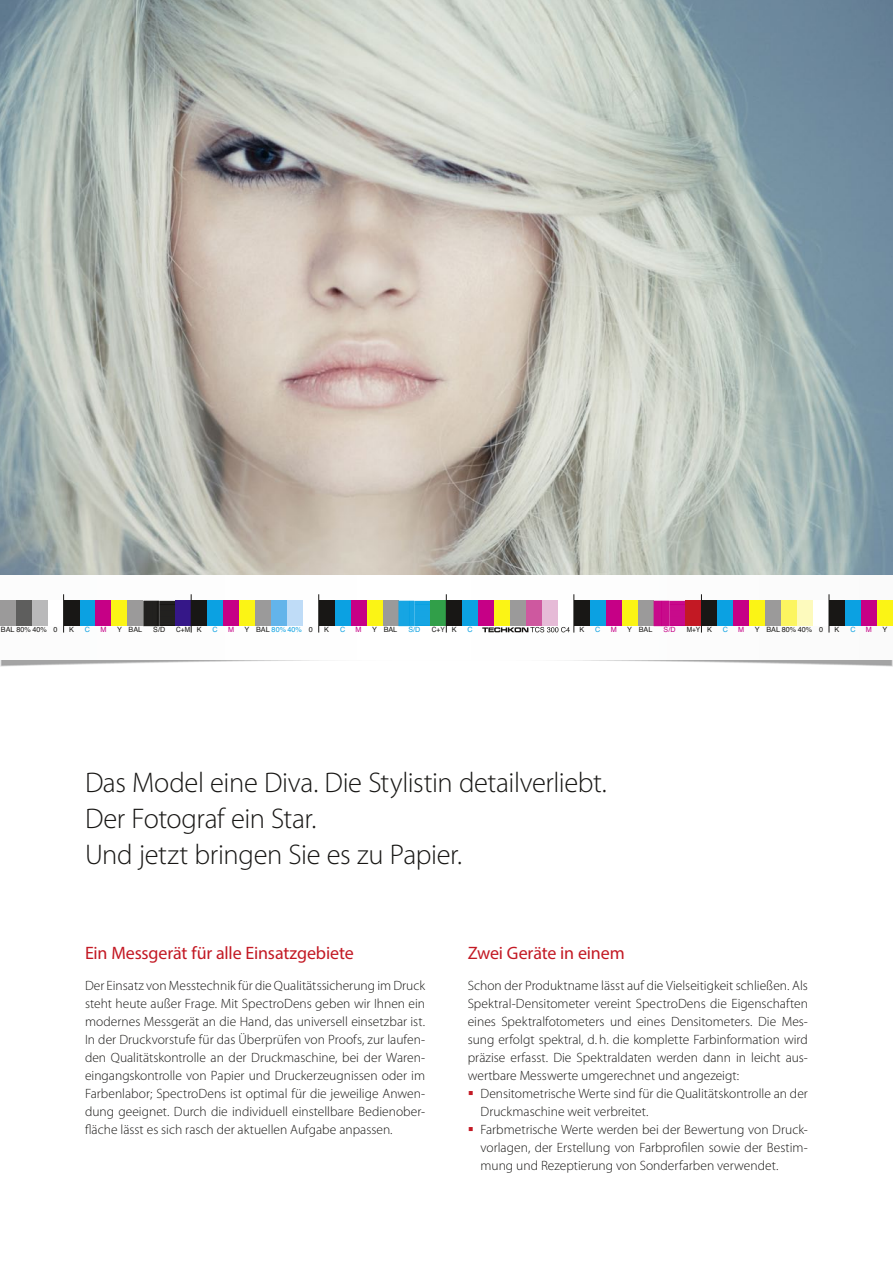
<style>
.page{position:relative;width:893px;height:1263px;background:#fff}
.page>*{position:absolute;margin:0;border:0;box-sizing:border-box;transform-origin:0 0}
.t1{font:300 28.5px/36px "Myriad Pro";letter-spacing:-.015em;color:#181715}
.t2{font:18px "Myriad Pro";letter-spacing:-.005em;color:#c31924}
.t3{font:300 13.5px/18px "Myriad Pro";color:#181715;text-align:justify}
.t4{font:7.2px "Helvetica";color:#181715}
.t5{font:7.2px "Helvetica";color:#0ba1e2}
.t6{font:7.2px "Helvetica";color:#181715;scale:.9 1}
.t7{font:7.2px "Helvetica";color:#c60086}
.s1{color:#181715}
.s2{color:#c31924}
</style>
<div class="page">
<img style="left:0;top:660px;width:893px;height:7px">
<div style="left:638px;top:601px;width:16px;height:25px;background:#9b9a9a"></div>
<div style="left:382px;top:601px;width:16px;height:25px;background:#9b9a9a"></div>
<div style="left:127px;top:601px;width:16px;height:25px;background:#9b9a9a"></div>
<div style="left:510px;top:601px;width:16px;height:25px;background:#9b9a9a"></div>
<div style="left:765px;top:601px;width:16px;height:25px;background:#9b9a9a"></div>
<div style="left:877px;top:601px;width:16px;height:25px;background:#fbf415"></div>
<div style="left:64px;top:601px;width:16px;height:25px;background:#181715"></div>
<div style="left:80px;top:601px;width:15px;height:25px;background:#0ba1e2"></div>
<div style="left:95px;top:601px;width:16px;height:25px;background:#c60086"></div>
<div style="left:111px;top:601px;width:16px;height:25px;background:#fbf415"></div>
<div style="left:191px;top:601px;width:16px;height:25px;background:#181715"></div>
<div style="left:207px;top:601px;width:16px;height:25px;background:#0ba1e2"></div>
<div style="left:271px;top:601px;width:16px;height:25px;background:#63b4ea"></div>
<div style="left:287px;top:601px;width:16px;height:25px;background:#bfdcf7"></div>
<div style="left:446px;top:601px;width:16px;height:25px;background:#181715"></div>
<div style="left:462px;top:601px;width:16px;height:25px;background:#0ba1e2"></div>
<div style="left:319px;top:601px;width:16px;height:25px;background:#181715"></div>
<div style="left:335px;top:601px;width:16px;height:25px;background:#0ba1e2"></div>
<div style="left:574px;top:601px;width:16px;height:25px;background:#181715"></div>
<div style="left:590px;top:601px;width:16px;height:25px;background:#0ba1e2"></div>
<div style="left:606px;top:601px;width:16px;height:25px;background:#c60086"></div>
<div style="left:622px;top:601px;width:16px;height:25px;background:#fbf415"></div>
<div style="left:749px;top:601px;width:16px;height:25px;background:#fbf415"></div>
<div style="left:733px;top:601px;width:16px;height:25px;background:#c60086"></div>
<div style="left:701px;top:601px;width:16px;height:25px;background:#181715"></div>
<div style="left:717px;top:601px;width:16px;height:25px;background:#0ba1e2"></div>
<div style="left:861px;top:601px;width:16px;height:25px;background:#c60086"></div>
<div style="left:829px;top:601px;width:16px;height:25px;background:#181715"></div>
<div style="left:845px;top:601px;width:16px;height:25px;background:#0ba1e2"></div>
<div style="left:16px;top:601px;width:16px;height:25px;background:#5e5e5d"></div>
<div style="left:32px;top:601px;width:16px;height:25px;background:#b9b9ba"></div>
<div style="left:526px;top:601px;width:16px;height:25px;background:#ce589f"></div>
<div style="left:542px;top:601px;width:16px;height:25px;background:#e6bbd7"></div>
<div style="left:223px;top:601px;width:16px;height:25px;background:#c60086"></div>
<div style="left:239px;top:601px;width:16px;height:25px;background:#fbf415"></div>
<svg style="left:482px;top:627px;width:88px;height:5px"></svg>
<div style="left:0;top:601px;width:16px;height:25px;background:#9b9a9a"></div>
<div style="left:478px;top:601px;width:16px;height:25px;background:#c60086"></div>
<div style="left:494px;top:601px;width:16px;height:25px;background:#fbf415"></div>
<div style="left:255px;top:601px;width:16px;height:25px;background:#9b9a9a"></div>
<div style="left:781px;top:601px;width:16px;height:25px;background:#fcf560"></div>
<div style="left:797px;top:601px;width:16px;height:25px;background:#fdfabd"></div>
<div style="left:351px;top:601px;width:16px;height:25px;background:#c60086"></div>
<div style="left:367px;top:601px;width:15px;height:25px;background:#fbf415"></div>
<hr style="left:63px;top:594px;width:1px;height:38px;background:#181715">
<hr style="left:318px;top:594px;width:1px;height:38px;background:#181715">
<hr style="left:574px;top:594px;width:1px;height:38px;background:#181715">
<hr style="left:829px;top:594px;width:1px;height:38px;background:#181715">
<svg style="left:144px;top:601px;width:31px;height:25px"></svg>
<svg style="left:399px;top:601px;width:31px;height:25px"></svg>
<svg style="left:654px;top:601px;width:31px;height:25px"></svg>
<div style="left:175px;top:601px;width:16px;height:25px;background:#351788"></div>
<hr style="left:191px;top:594px;width:1px;height:38px;background:#181715">
<div style="left:430px;top:601px;width:16px;height:25px;background:#319f49"></div>
<hr style="left:446px;top:594px;width:1px;height:38px;background:#181715">
<div style="left:685px;top:601px;width:16px;height:25px;background:#c31924"></div>
<hr style="left:701px;top:594px;width:1px;height:38px;background:#181715">
<img style="left:0;top:0;width:893px;height:574px">
<p class="t4" style="left:1px;top:624px;width:58px">BAL 80% 40% 0</p>
<p class="t4" style="left:69px;top:624px;width:6px">K</p>
<p class="t5" style="left:85px;top:624px;width:7px">C</p>
<p class="t7" style="left:100px;top:624px;width:8px">M</p>
<p class="t4" style="left:117px;top:624px;width:27px">Y BAL</p>
<p class="t4" style="left:153px;top:624px;width:14px">S/D</p>
<p class="t6" style="left:176px;top:624px;width:30px">C+M K</p>
<p class="t5" style="left:212px;top:624px;width:7px">C</p>
<p class="t7" style="left:228px;top:624px;width:8px">M</p>
<p class="t5" style="left:245px;top:624px;width:70px"><span class="s1">Y BAL</span> 80% 40% <span class="s1">0</span></p>
<p class="t4" style="left:324px;top:624px;width:6px">K</p>
<p class="t5" style="left:340px;top:624px;width:7px">C</p>
<p class="t7" style="left:356px;top:624px;width:8px">M</p>
<p class="t4" style="left:372px;top:624px;width:27px">Y BAL</p>
<p class="t5" style="left:408px;top:624px;width:14px">S/D</p>
<p class="t6" style="left:432px;top:624px;width:29px">C+Y K</p>
<p class="t5" style="left:468px;top:624px;width:7px">C</p>
<p class="t4" style="left:579px;top:624px;width:6px">K</p>
<p class="t5" style="left:595px;top:624px;width:7px">C</p>
<p class="t7" style="left:611px;top:624px;width:8px">M</p>
<p class="t4" style="left:627px;top:624px;width:27px">Y BAL</p>
<p class="t7" style="left:663px;top:624px;width:14px">S/D</p>
<p class="t6" style="left:687px;top:624px;width:29px">M+Y K</p>
<p class="t5" style="left:723px;top:624px;width:7px">C</p>
<p class="t7" style="left:738px;top:624px;width:8px">M</p>
<p class="t4" style="left:755px;top:624px;width:70px">Y BAL 80% 40% 0</p>
<p class="t4" style="left:835px;top:624px;width:6px">K</p>
<p class="t5" style="left:850px;top:624px;width:7px">C</p>
<p class="t7" style="left:866px;top:624px;width:8px">M</p>
<p class="t4" style="left:882px;top:624px;width:6px">Y</p>
<h1 class="t1" style="left:85px;top:764px;width:523px">Das Model eine Diva. Die Stylistin detailverliebt.<br>Der Fotograf ein Star.<br>Und jetzt bringen Sie es zu Papier.</h1>
<h2 class="t2" style="left:85px;top:941px;width:270px">Ein Messgerät für alle Einsatzgebiete</h2>
<p class="t3" style="left:85px;top:976px;width:342px">Der Einsatz von Messtechnik für die Qualitätssicherung im Druck steht heute außer Frage. Mit SpectroDens geben wir Ihnen ein modernes Messgerät an die Hand, das universell einsetzbar ist.<br>In der Druckvorstufe für das Überprüfen von Proofs, zur laufen&shy;den Qualitätskontrolle an der Druckmaschine, bei der Waren&shy;eingangskontrolle von Papier und Druckerzeugnissen oder im Farbenlabor; SpectroDens ist optimal für die jeweilige Anwen&shy;dung geeignet. Durch die individuell einstellbare Bedienober&shy;fläche lässt es sich rasch der aktuellen Aufgabe anpassen.</p>
<h2 class="t2" style="left:468px;top:941px;width:158px">Zwei Geräte in einem</h2>
<p class="t3" style="left:468px;top:976px;width:342px">Schon der Produktname lässt auf die Vielseitigkeit schließen. Als Spektral-Densitometer vereint SpectroDens die Eigenschaften eines Spektralfotometers und eines Densitometers. Die Mes&shy;sung erfolgt spektral, d. h. die komplette Farbinformation wird präzise erfasst. Die Spektraldaten werden dann in leicht aus&shy;wertbare Messwerte umgerechnet und angezeigt:</p>
<p class="t3" style="left:480px;top:1084px;width:329px;text-indent:-13px"><span class="s2">▪</span> Densitometrische Werte sind für die Qualitätskontrolle an der<br>Druckmaschine weit verbreitet.</p>
<p class="t3" style="left:480px;top:1120px;width:329px;text-indent:-13px"><span class="s2">▪</span> Farbmetrische Werte werden bei der Bewertung von Druck&shy;vorlagen, der Erstellung von Farbprofilen sowie der Bestim&shy;mung und Rezeptierung von Sonderfarben verwendet.</p>
</div>
